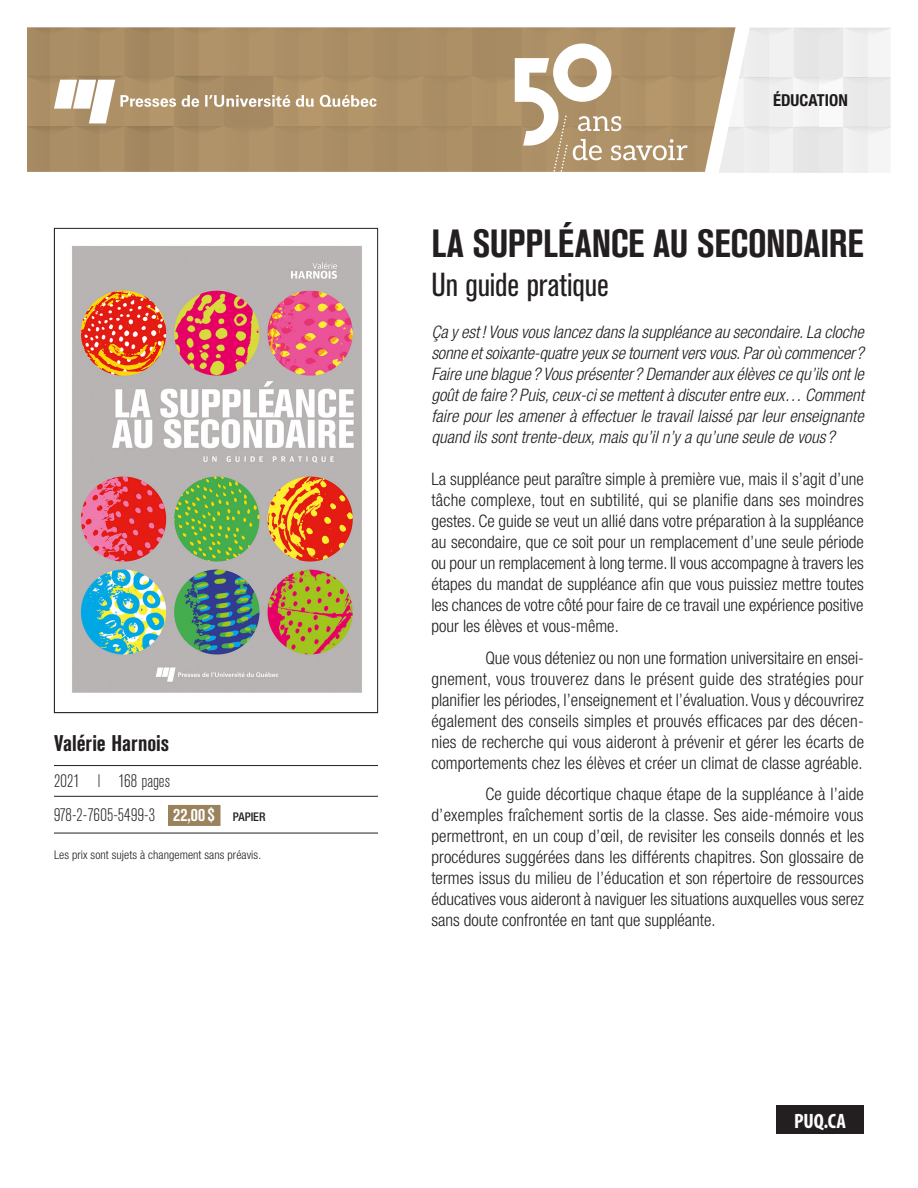
<style>
.page{position:relative;width:918px;height:1188px;background:#fff}
.page>*{position:absolute;margin:0;border:0;box-sizing:border-box;transform-origin:0 0}
._1_Fiche_Titre{font:700 condensed 39px "Akzidenz Grotesk BE";letter-spacing:-.01em;color:#231f20}
._2_Fiche_Sous-titre{font:condensed 33px "Akzidenz Grotesk BE";letter-spacing:-.005em;color:#231f20}
._4_Fiche_Auteurs_dir{font:700 condensed 22.5px "Akzidenz Grotesk BE";color:#231f20}
.t1{font:700 condensed 20.85px "Myriad Pro";color:#fff}
._7b_Fiche_ISBN_derni{font:300 condensed 18px "Akzidenz Grotesk BE";letter-spacing:.01em;color:#231f20}
._6_Fiche_Annee_pages{font:300 condensed 18px "Akzidenz Grotesk BE";letter-spacing:.005em;color:#231f20}
._3_Fiche_Courant{font:300 condensed 17.25px/21px "Helvetica Neue";color:#231f20;text-align:justify}
._3_Fiche_Courant_pre{font:300 condensed 17.25px/21px "Helvetica Neue";letter-spacing:-.005em;color:#231f20;text-align:justify}
._3_Fiche_Courant_pre-2{font:italic 300 condensed 17.25px/21px "Helvetica Neue";color:#231f20;text-align:justify}
._9_Fiche_Thématique{font:700 condensed 16.5px "Helvetica Neue";color:#1e1a1b}
._3_Fiche_Courant_pre-3{font:300 condensed 12px "Helvetica Neue";letter-spacing:.005em;color:#231f20}
.s1{font-weight:700;color:#fff}
.s2{font-family:"Helvetica Neue";font-weight:500;font-size:12px}
</style>
<div class="page">
<img style="left:27px;top:27px;width:692px;height:145px">
<svg style="left:719px;top:27px;width:172px;height:146px"></svg>
<div style="left:776px;top:1106px;width:88px;height:28px;background:#231f20"></div>
<svg style="left:54px;top:80px;width:323px;height:43px"></svg>
<svg style="left:515px;top:44px;width:173px;height:128px"></svg>
<svg style="left:54px;top:228px;width:324px;height:485px"></svg>
<hr style="left:54px;top:765px;width:324px;height:1px;background:#231f20">
<hr style="left:54px;top:796px;width:324px;height:1px;background:#231f20">
<hr style="left:54px;top:833px;width:324px;height:1px;background:#231f20">
<div style="left:168px;top:805px;width:52px;height:21px;background:#9a825c"></div>
<p class="_4_Fiche_Auteurs_dir" style="left:54px;top:730px;width:117px">Valérie Harnois</p>
<p class="_6_Fiche_Annee_pages" style="left:54px;top:771px;width:117px">2021 l 168 pages</p>
<p class="_7b_Fiche_ISBN_derni" style="left:54px;top:806px;width:213px">978-2-7605-5499-3 <span class="s1">22,00 $</span> <span class="s2">PAPIER</span></p>
<p class="_3_Fiche_Courant_pre-3" style="left:54px;top:848px;width:209px">Les prix sont sujets à changement sans préavis.</p>
<p class="_9_Fiche_Thématique" style="left:773px;top:91px;width:76px">ÉDUCATION</p>
<p class="_1_Fiche_Titre" style="left:431px;top:222px;width:434px">LA SUPPLÉANCE AU SECONDAIRE</p>
<p class="_2_Fiche_Sous-titre" style="left:431px;top:267px;width:179px">Un guide pratique</p>
<p class="_3_Fiche_Courant_pre-2" style="left:431px;top:322px;width:434px">Ça y est ! Vous vous lancez dans la suppléance au secondaire. La cloche sonne et soixante-quatre yeux se tournent vers vous. Par où commencer?<br>Faire une blague ? Vous présenter ? Demander aux élèves ce qu’ils ont le goût de faire ? Puis, ceux-ci se mettent à discuter entre eux… Comment faire pour les amener à effectuer le travail laissé par leur enseignante quand ils sont trente-deux, mais qu’il n’y a qu’une seule de vous ?</p>
<p class="_3_Fiche_Courant_pre" style="left:431px;top:469px;width:434px">La suppléance peut paraître simple à première vue, mais il s’agit d’une tâche complexe, tout en subtilité, qui se planifie dans ses moindres gestes. Ce guide se veut un allié dans votre préparation à la suppléance au secondaire, que ce soit pour un remplacement d’une seule période ou pour un remplacement à long terme. Il vous accompagne à travers les étapes du mandat de suppléance afin que vous puissiez mettre toutes les chances de votre côté pour faire de ce travail une expérience positive pour les élèves et vous-même.</p>
<p class="_3_Fiche_Courant" style="left:431px;top:647px;width:434px;text-indent:54px">Que vous déteniez ou non une formation universitaire en ensei&shy;gnement, vous trouverez dans le présent guide des stratégies pour planifier les périodes, l’enseignement et l’évaluation. Vous y découvrirez également des conseils simples et prouvés efficaces par des décen&shy;nies de recherche qui vous aideront à prévenir et gérer les écarts de comportements chez les élèves et créer un climat de classe agréable.</p>
<p class="_3_Fiche_Courant" style="left:431px;top:784px;width:434px;text-indent:54px">Ce guide décortique chaque étape de la suppléance à l’aide d’exemples fraîchement sortis de la classe. Ses aide-mémoire vous permettront, en un coup d’œil, de revisiter les conseils donnés et les procédures suggérées dans les différents chapitres. Son glossaire de termes issus du milieu de l’éducation et son répertoire de ressources éducatives vous aideront à naviguer les situations auxquelles vous serez sans doute confrontée en tant que suppléante.</p>
<p class="t1" style="left:794px;top:1108px;width:53px">PUQ.CA</p>
</div>
